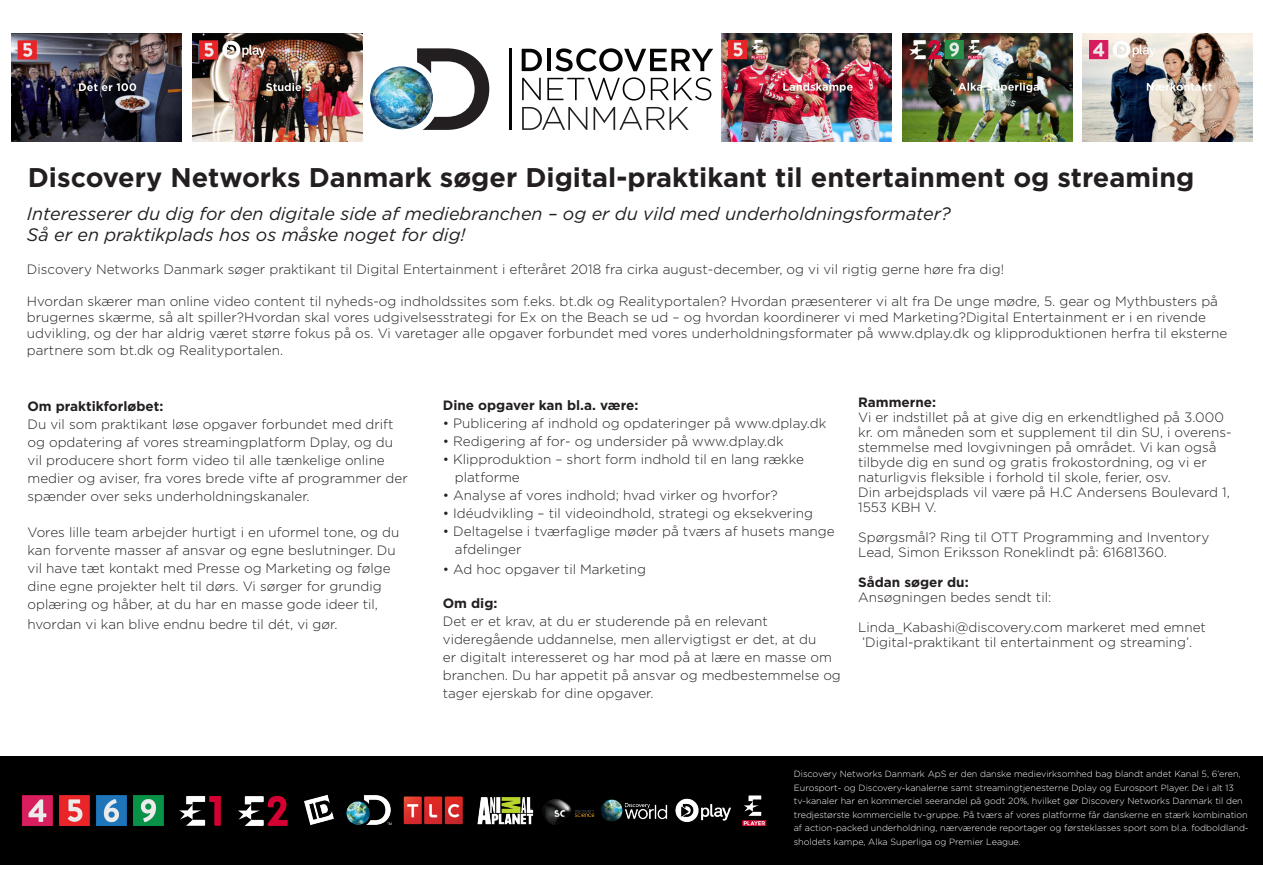
<style>
.page{position:relative;width:1263px;height:893px;background:#fff}
.page>*{position:absolute;margin:0;border:0;box-sizing:border-box;transform-origin:0 0}
.t1{font:700 27px "Gotham";color:#231f20}
.t2{font:italic 18px "Gotham";color:#231f20}
.t3{font:300 13.5px/18px "Gotham";color:#231f20}
.t4{font:700 13.5px "Gotham";color:#231f20}
.t5{font:300 9px/13.5px "Gotham";color:#fff}
</style>
<div class="page">
<img style="left:11px;top:33px;width:170px;height:108px">
<img style="left:721px;top:33px;width:170px;height:108px">
<img style="left:193px;top:33px;width:170px;height:108px">
<img style="left:903px;top:33px;width:170px;height:108px">
<img style="left:1083px;top:33px;width:170px;height:108px">
<img style="left:370px;top:66px;width:63px;height:63px;border-radius:31px">
<svg style="left:417px;top:48px;width:72px;height:82px"></svg>
<hr style="left:509px;top:48px;width:3px;height:82px;background:#050504">
<svg style="left:522px;top:48px;width:191px;height:53px"></svg>
<svg style="left:522px;top:107px;width:167px;height:23px"></svg>
<div style="left:0;top:756px;width:1263px;height:108px;background:#000"></div>
<img style="left:22px;top:794px;width:745px;height:33px">
<p class="t1" style="left:28px;top:159px;width:1168px">Discovery Networks Danmark søger Digital-praktikant til entertainment og streaming</p>
<p class="t2" style="left:27px;top:202px;width:925px">Interesserer du dig for den digitale side af mediebranchen – og er du vild med underholdningsformater?</p>
<p class="t2" style="left:27px;top:223px;width:440px">Så er en praktikplads hos os måske noget for dig!</p>
<p class="t3" style="left:27px;top:259px;width:979px">Discovery Networks Danmark søger praktikant til Digital Entertainment i efteråret 2018 fra cirka august-december, og vi vil rigtig gerne høre fra dig!</p>
<p class="t3" style="left:27px;top:292px;width:1192px">Hvordan skærer man online video content til nyheds-og indholdssites som f.eks. bt.dk og Realityportalen? Hvordan præsenterer vi alt fra De unge mødre, 5. gear og Mythbusters på</p>
<p class="t3" style="left:27px;top:309px;width:1202px;line-height:16.2px">brugernes skærme, så alt spiller?Hvordan skal vores udgivelsesstrategi for Ex on the Beach se ud – og hvordan koordinerer vi med Marketing?Digital Entertainment er i en rivende udvikling, og der har aldrig været større fokus på os. Vi varetager alle opgaver forbundet med vores underholdningsformater på www.dplay.dk og klipproduktionen herfra til eksterne partnere som bt.dk og Realityportalen.</p>
<p class="t4" style="left:28px;top:398px;width:137px">Om praktikforløbet:</p>
<p class="t3" style="left:28px;top:415px;width:382px">Du vil som praktikant løse opgaver forbundet med drift og opdatering af vores streamingplatform Dplay, og du vil producere short form video til alle tænkelige online medier og aviser, fra vores brede vifte af programmer der spænder over seks underholdningskanaler.</p>
<p class="t3" style="left:28px;top:523px;width:373px">Vores lille team arbejder hurtigt i en uformel tone, og du kan forvente masser af ansvar og egne beslutninger. Du vil have tæt kontakt med Presse og Marketing og følge dine egne projekter helt til dørs. Vi sørger for grundig oplæring og håber, at du har en masse gode ideer til,</p>
<p class="t3" style="left:28px;top:615px;width:311px">hvordan vi kan blive endnu bedre til dét, vi gør.</p>
<p class="t4" style="left:443px;top:396px;width:197px">Dine opgaver kan bl.a. være:</p>
<p class="t3" style="left:443px;top:414px;width:385px">• Publicering af indhold og opdateringer på www.dplay.dk</p>
<p class="t3" style="left:443px;top:432px;width:342px">• Redigering af for- og undersider på www.dplay.dk</p>
<p class="t3" style="left:443px;top:450px;width:363px">• Klipproduktion – short form indhold til en lang række</p>
<p class="t3" style="left:455px;top:468px;width:66px">platforme</p>
<p class="t3" style="left:443px;top:486px;width:336px">• Analyse af vores indhold; hvad virker og hvorfor?</p>
<p class="t3" style="left:443px;top:504px;width:372px">• Idéudvikling – til videoindhold, strategi og eksekvering</p>
<p class="t3" style="left:443px;top:522px;width:393px">• Deltagelse i tværfaglige møder på tværs af husets mange</p>
<p class="t3" style="left:455px;top:540px;width:68px">afdelinger</p>
<p class="t3" style="left:443px;top:559px;width:205px">• Ad hoc opgaver til Marketing</p>
<p class="t4" style="left:443px;top:594px;width:56px">Om dig:</p>
<p class="t3" style="left:443px;top:612px;width:327px">Det er et krav, at du er studerende på en relevant</p>
<p class="t3" style="left:443px;top:630px;width:400px">videregående uddannelse, men allervigtigst er det, at du<br>er digitalt interesseret og har mod på at lære en masse om branchen. Du har appetit på ansvar og medbestemmelse og tager ejerskab for dine opgaver.</p>
<p class="t4" style="left:858px;top:393px;width:80px">Rammerne:</p>
<p class="t3" style="left:858px;top:409px;width:375px;line-height:15px">Vi er indstillet på at give dig en erkendtlighed på 3.000 kr. om måneden som et supplement til din SU, i overens&shy;stemmelse med lovgivningen på området. Vi kan også tilbyde dig en sund og gratis frokostordning, og vi er naturligvis fleksible i forhold til skole, ferier, osv.</p>
<p class="t3" style="left:858px;top:484px;width:373px;line-height:15px">Din arbejdsplads vil være på H.C Andersens Boulevard 1,<br>1553 KBH V.</p>
<p class="t3" style="left:858px;top:529px;width:353px;line-height:15px">Spørgsmål? Ring til OTT Programming and Inventory<br>Lead, Simon Eriksson Roneklindt på: 61681360.</p>
<p class="t4" style="left:858px;top:573px;width:112px">Sådan søger du:</p>
<p class="t3" style="left:858px;top:588px;width:195px">Ansøgningen bedes sendt til:</p>
<p class="t3" style="left:858px;top:618px;width:349px">Linda_Kabashi@discovery.com markeret med emnet</p>
<p class="t3" style="left:862px;top:633px;width:332px">’Digital-praktikant til entertainment og streaming’.</p>
<p class="t5" style="left:794px;top:767px;width:455px">Discovery Networks Danmark ApS er den danske medievirksomhed bag blandt andet Kanal 5, 6’eren, Eurosport- og Discovery-kanalerne samt streamingtjenesterne Dplay og Eurosport Player. De i alt 13 tv-kanaler har en kommerciel seerandel på godt 20%, hvilket gør Discovery Networks Danmark til den tredjestørste kommercielle tv-gruppe. På tværs af vores platforme får danskerne en stærk kombination</p>
<p class="t5" style="left:794px;top:821px;width:456px">af action-packed underholdning, nærværende reportager og førsteklasses sport som bl.a. fodboldland&shy;sholdets kampe, Alka Superliga og Premier League.</p>
</div>
